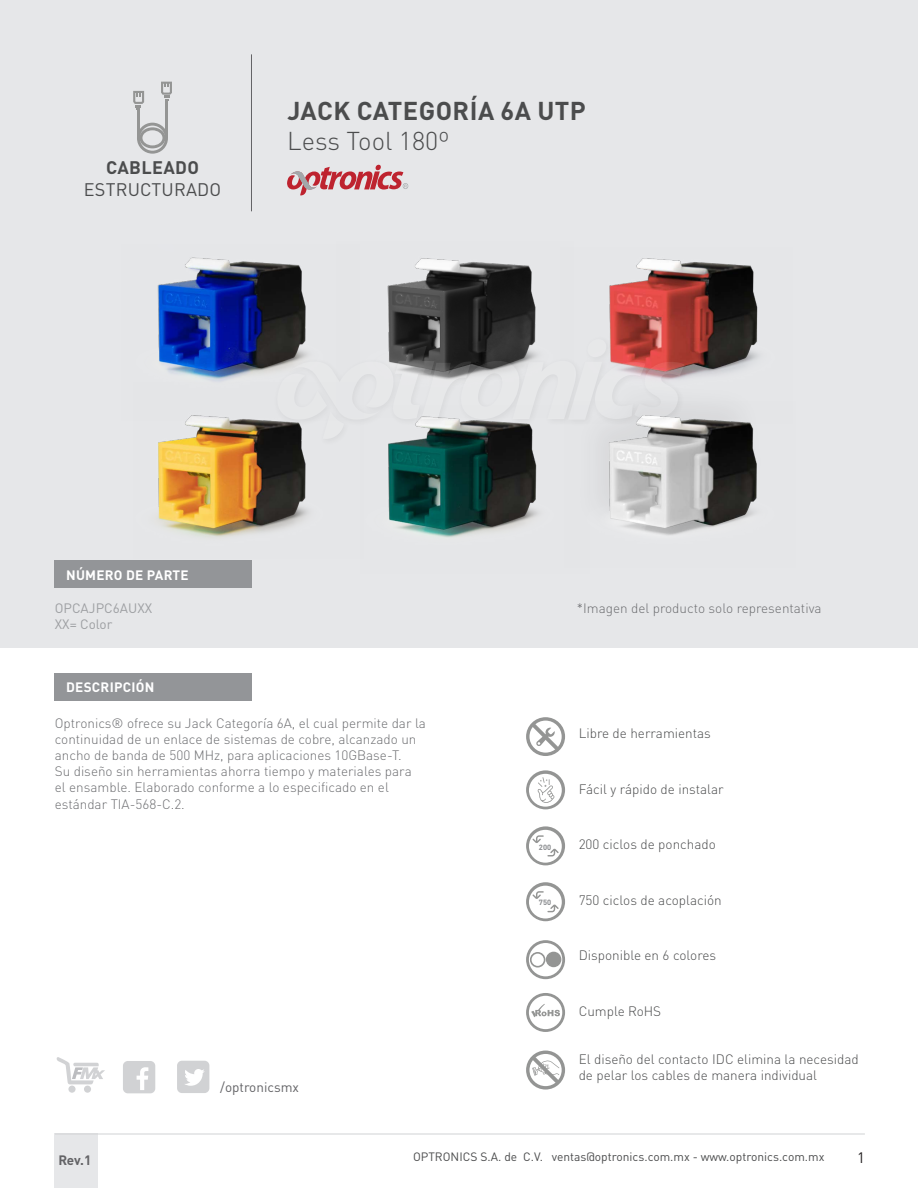
<style>
.page{position:relative;width:918px;height:1188px;background:#fff}
.page>*{position:absolute;margin:0;border:0;box-sizing:border-box;transform-origin:0 0}
.t1{font:700 25.5px "DIN Pro";letter-spacing:.02em;color:#4b4c4d}
.t2{font:300 25.5px "DIN Pro";color:#4b4c4d}
.t3{font:18px "DIN Pro";letter-spacing:.01em;color:#4b4c4d}
.t4{font:700 18px "DIN Pro";letter-spacing:.02em;color:#4b4c4d}
.t5{font:15px "DIN Pro";color:#231f20}
.t6{font:300 13.5px/16.2px "DIN Pro";color:#6c6d70}
.t7{font:300 13.5px/16.5px "DIN Pro";color:#4b4c4d}
.t8{font:700 13.5px "DIN Pro";letter-spacing:.02em;color:#fff}
.t9{font:13.5px/16.2px "DIN Pro";color:#9d9fa2}
.t10{font:13.5px "DIN Pro";color:#636366}
.t11{font:700 13.5px "DIN Pro";color:#636366}
.t12{font:12px "DIN Pro";color:#4b4c4d}
.t13{font:700 7.5px "DIN Pro";color:#8a8c8f}
</style>
<div class="page">
<div style="left:1px;top:0;width:917px;height:648px;background:#e6e7e9"></div>
<div style="left:54px;top:1134px;width:44px;height:54px;background:#e6e7e9"></div>
<hr style="left:55px;top:1134px;width:810px;height:1px;background:#d1d2d4">
<hr style="left:251px;top:54px;width:1px;height:157px;background:#636366">
<svg style="left:287px;top:165px;width:121px;height:30px"></svg>
<svg style="left:137px;top:123px;width:31px;height:31px"></svg>
<hr style="left:137px;top:110px;width:3px;height:28px;background:#949594">
<hr style="left:165px;top:101px;width:3px;height:37px;background:#949594">
<svg style="left:133px;top:91px;width:11px;height:19px"></svg>
<svg style="left:161px;top:82px;width:11px;height:19px"></svg>
<div style="left:54px;top:560px;width:198px;height:28px;background:#939598"></div>
<div style="left:68px;top:1086px;width:8px;height:7px;background:#d1d2d4;border-radius:50%"></div>
<div style="left:84px;top:1086px;width:7px;height:7px;background:#d1d2d4;border-radius:50%"></div>
<svg style="left:56px;top:1057px;width:49px;height:27px"></svg>
<div style="left:123px;top:1061px;width:32px;height:32px;background:#d1d2d4;border-radius:5px"></div>
<svg style="left:137px;top:1067px;width:11px;height:23px"></svg>
<div style="left:177px;top:1061px;width:32px;height:32px;background:#d1d2d4;border-radius:5px"></div>
<svg style="left:185px;top:1069px;width:20px;height:17px"></svg>
<div style="left:54px;top:673px;width:197px;height:28px;background:#939598"></div>
<svg style="left:526px;top:717px;width:39px;height:39px"></svg>
<svg style="left:526px;top:770px;width:39px;height:39px"></svg>
<svg style="left:526px;top:826px;width:39px;height:39px"></svg>
<svg style="left:526px;top:882px;width:39px;height:39px"></svg>
<svg style="left:526px;top:940px;width:39px;height:39px"></svg>
<svg style="left:526px;top:993px;width:39px;height:39px"></svg>
<svg style="left:526px;top:1051px;width:39px;height:39px"></svg>
<img style="left:156px;top:421px;width:153px;height:117px">
<img style="left:157px;top:257px;width:149px;height:164px">
<img style="left:387px;top:258px;width:149px;height:75px">
<img style="left:609px;top:258px;width:150px;height:118px">
<img style="left:388px;top:449px;width:151px;height:88px">
<img style="left:603px;top:409px;width:154px;height:126px">
<img style="left:271px;top:333px;width:424px;height:116px">
<svg style="left:276px;top:339px;width:409px;height:100px"></svg>
<h2 class="t4" style="left:106px;top:153px;width:95px">CABLEADO</h2>
<h2 class="t3" style="left:84px;top:177px;width:139px">ESTRUCTURADO</h2>
<h1 class="t1" style="left:287px;top:89px;width:300px">JACK CATEGORÍA 6A UTP</h1>
<h1 class="t2" style="left:287px;top:121px;width:164px">Less Tool 180º</h1>
<p class="t8" style="left:66px;top:564px;width:124px">NÚMERO DE PARTE</p>
<p class="t9" style="left:55px;top:599px;width:99px">OPCAJPC6AUXX<br>XX= Color</p>
<p class="t8" style="left:66px;top:676px;width:90px">DESCRIPCIÓN</p>
<p class="t6" style="left:577px;top:599px;width:246px">*Imagen del producto solo representativa</p>
<p class="t6" style="left:55px;top:713px;width:373px">Optronics® ofrece su Jack Categoría 6A, el cual permite dar la continuidad de un enlace de sistemas de cobre, alcanzado un ancho de banda de 500 MHz, para aplicaciones 10GBase-T.<br>Su diseño sin herramientas ahorra tiempo y materiales para el ensamble. Elaborado conforme a lo especificado en el estándar TIA-568-C.2.</p>
<p class="t10" style="left:220px;top:1078px;width:80px">/optronicsmx</p>
<p class="t13" style="left:539px;top:841px;width:14px">200</p>
<p class="t13" style="left:539px;top:896px;width:14px">750</p>
<p class="t7" style="left:579px;top:724px;width:134px">Libre de herramientas</p>
<p class="t7" style="left:579px;top:779px;width:146px">Fácil y rápido de instalar</p>
<p class="t7" style="left:579px;top:835px;width:139px">200 ciclos de ponchado</p>
<p class="t7" style="left:579px;top:890px;width:145px">750 ciclos de acoplación</p>
<p class="t7" style="left:579px;top:946px;width:139px">Disponible en 6 colores</p>
<p class="t7" style="left:579px;top:1001px;width:84px">Cumple RoHS</p>
<p class="t7" style="left:579px;top:1049px;width:282px">El diseño del contacto IDC elimina la necesidad de pelar los cables de manera individual</p>
<p class="t11" style="left:58px;top:1149px;width:34px">Rev.1</p>
<p class="t12" style="left:413px;top:1149px;width:413px">OPTRONICS S.A. de C.V. ventas@optronics.com.mx - www.optronics.com.mx</p>
<p class="t5" style="left:857px;top:1148px;width:9px">1</p>
</div>
